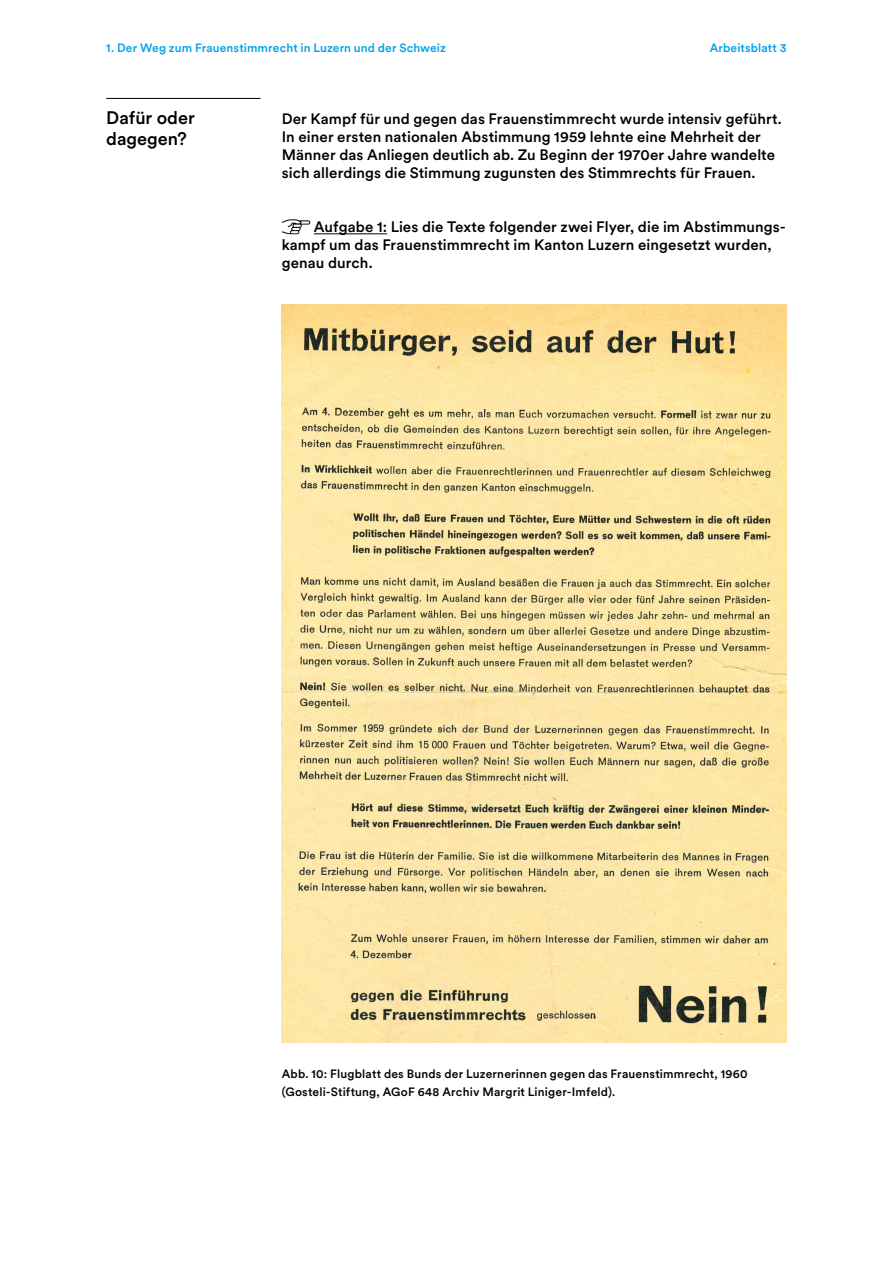
<style>
.page{position:relative;width:893px;height:1263px;background:#fff}
.page>*{position:absolute;margin:0;border:0;box-sizing:border-box;transform-origin:0 0}
.t1{font:500 18px/21px "Circular XX";color:#000}
.t2{font:500 15px/18px "Circular XX";letter-spacing:.005em;color:#000}
.t3{font:500 12px/18px "Circular XX";letter-spacing:.015em;color:#000}
.t4{font:500 12px "Circular XX";letter-spacing:.01em;color:#00a1e5}
</style>
<div class="page">
<hr style="left:314px;top:233px;width:73px;height:1px;background:#000">
<svg style="left:282px;top:219px;width:28px;height:15px"></svg>
<hr style="left:106px;top:98px;width:154px;height:1px;background:#000">
<img style="left:282px;top:304px;width:505px;height:738px">
<p class="t4" style="left:106px;top:39px;width:341px">1. Der Weg zum Frauenstimmrecht in Luzern und der Schweiz</p>
<p class="t4" style="left:710px;top:39px;width:78px">Arbeitsblatt 3</p>
<p class="t1" style="left:106px;top:107px;width:90px">Dafür oder dagegen?</p>
<p class="t2" style="left:282px;top:109px;width:502px">Der Kampf für und gegen das Frauenstimmrecht wurde intensiv geführt.<br>In einer ersten nationalen Abstimmung 1959 lehnte eine Mehrheit der Männer das Anliegen deutlich ab. Zu Beginn der 1970er Jahre wandelte sich allerdings die Stimmung zugunsten des Stimmrechts für Frauen.</p>
<p class="t2" style="left:282px;top:217px;width:506px;text-indent:32px">Aufgabe 1: Lies die Texte folgender zwei Flyer, die im Abstimmungs&shy;kampf um das Frauenstimmrecht im Kanton Luzern eingesetzt wurden, genau durch.</p>
<p class="t3" style="left:282px;top:1065px;width:467px">Abb. 10: Flugblatt des Bunds der Luzernerinnen gegen das Frauenstimmrecht, 1960 (Gosteli-Stiftung, AGoF 648 Archiv Margrit Liniger-Imfeld).</p>
</div>
